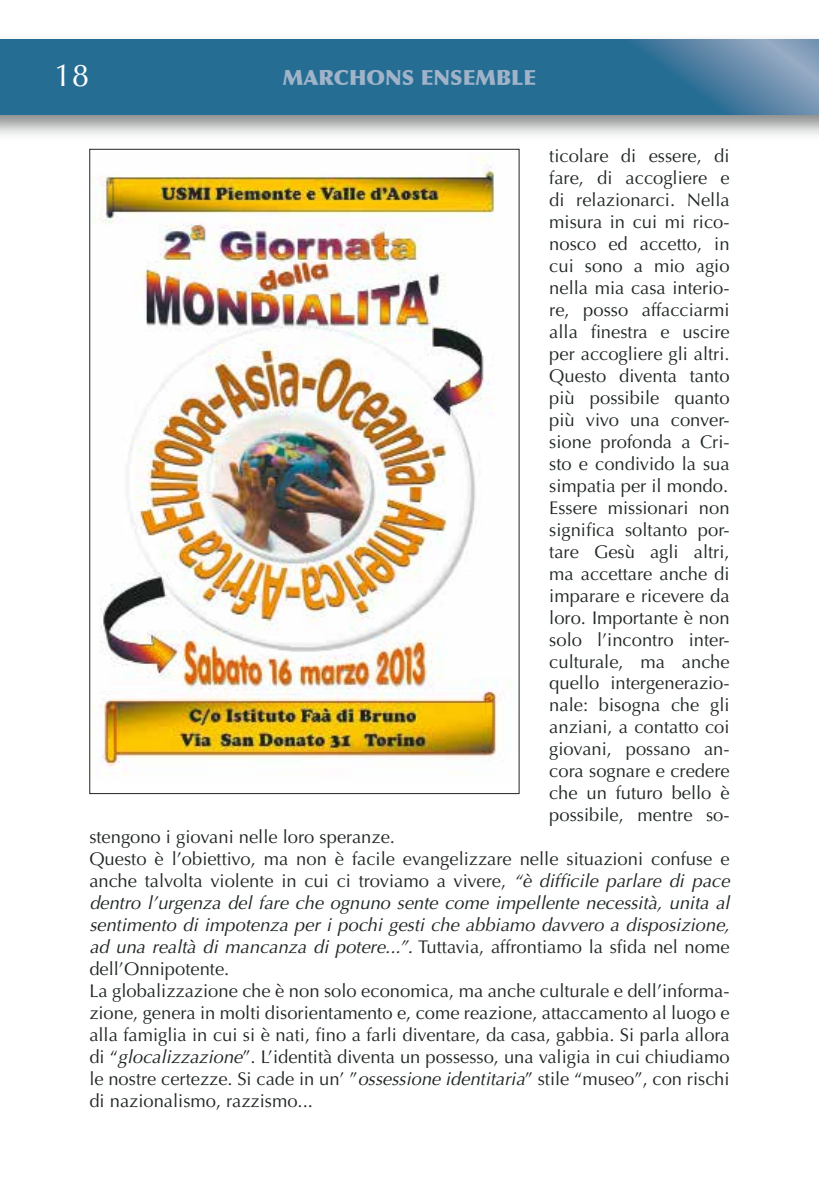
<style>
.page{position:relative;width:819px;height:1191px;background:#fff}
.page>*{position:absolute;margin:0;border:0;box-sizing:border-box;transform-origin:0 0}
.t1{font:31.5px "Optima";color:#fff}
.t2{font:900 21px "Optima";color:#a0b3c9}
.t3{font:18.38px/21.9px "Optima";color:#202724;text-align:justify}
.s1{font-style:italic}
</style>
<div class="page">
<div style="left:0;top:33px;width:819px;height:108px;background:#202724;opacity:.55"></div>
<svg style="left:0;top:40px;width:819px;height:74px;background:#2f7297"></svg>
<img style="left:91px;top:157px;width:410px;height:618px">
<h1 class="t1" style="left:54px;top:57px;width:37px">18</h1>
<p class="t2" style="left:283px;top:65px;width:255px">MARCHONS ENSEMBLE</p>
<p class="t3" style="left:549px;top:145px;width:182px">ticolare di essere, di fare, di accogliere e di relazionarci. Nella misura in cui mi rico&shy;nosco ed accetto, in cui sono a mio agio nella mia casa interio&shy;re, posso affacciarmi alla finestra e uscire per accogliere gli altri.<br>Questo diventa tanto più possibile quanto più vivo una conver&shy;sione profonda a Cri&shy;sto e condivido la sua simpatia per il mondo.<br>Essere missionari non significa soltanto por&shy;tare Gesù agli altri, ma accettare anche di imparare e ricevere da loro. Importante è non solo l’incontro inter&shy;culturale, ma anche quello intergenerazio&shy;nale: bisogna che gli anziani, a contatto coi giovani, possano an&shy;cora sognare e credere che un futuro bello è possibile, mentre so-</p>
<p class="t3" style="left:89px;top:826px;width:642px;text-align:left">stengono i giovani nelle loro speranze.<br>Questo è l’obiettivo, ma non è facile evangelizzare nelle situazioni confuse e anche talvolta violente in cui ci troviamo a vivere, <span class="s1">“è difficile parlare di pace dentro l’urgenza del fare che ognuno sente come impellente necessità, unita al sentimento di impotenza per i pochi gesti che abbiamo davvero a disposizione, ad una realtà di mancanza di potere...”.</span> Tuttavia, affrontiamo la sfida nel nome dell’Onnipotente.<br>La globalizzazione che è non solo economica, ma anche culturale e dell’informa&shy;zione, genera in molti disorientamento e, come reazione, attaccamento al luogo e alla famiglia in cui si è nati, fino a farli diventare, da casa, gabbia. Si parla allora di “<span class="s1">glocalizzazione</span>”. L’identità diventa un possesso, una valigia in cui chiudiamo le nostre certezze. Si cade in un’ ”<span class="s1">ossessione identitaria</span>” stile “museo”, con rischi di nazionalismo, razzismo...</p>
</div>
